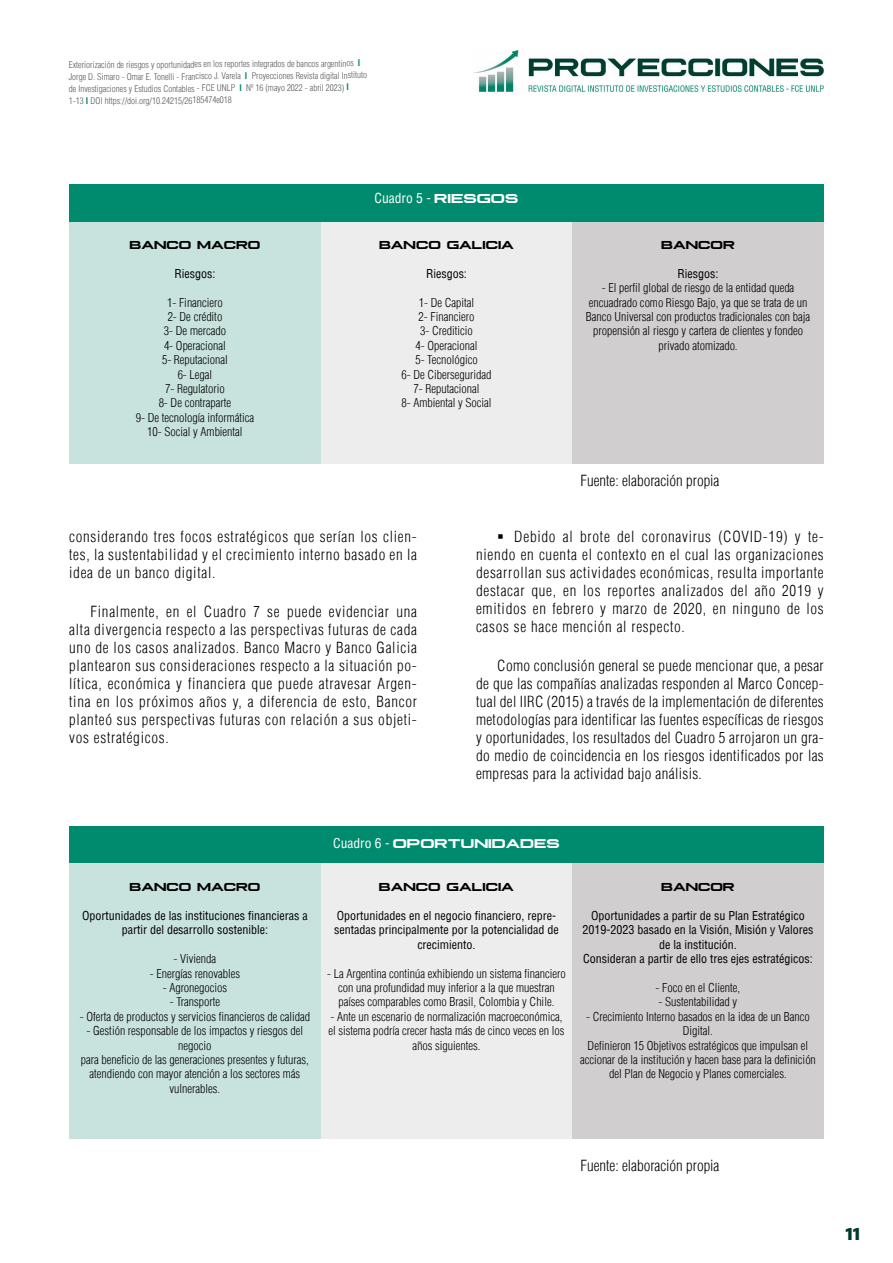
<style>
.page{position:relative;width:893px;height:1263px;background:#fff}
.page>*{position:absolute;margin:0;border:0;box-sizing:border-box;transform-origin:0 0}
.t1{font:700 18px "Plateia";color:#003c28}
.t2{font:15px/18px "Switzerland Cond Light";letter-spacing:.05em;color:#000;text-align:justify}
.t3{font:15px "Switzerland Cond Light";color:#000}
.t4{font:13.5px "Switzerland Condensed";color:#fff}
.t5{font:700 13.2px "Plateia";color:#fff}
.t6{font:12px/14.4px "Switzerland Cond Light";color:#000;text-align:center}
.t7{font:12px/14.4px "Switzerland Condensed";color:#000;text-align:center}
.t8{font:700 12px "Plateia";color:#000}
.t9{font:9px/12.1px "Switzerland Cond Light";letter-spacing:-.01em;color:#58595b}
.s1{font-family:"Switzerland";font-weight:700;font-stretch:condensed;color:#008b6f}
.s2{font-family:"Plateia";font-weight:700}
.s3{font-family:"Switzerland Condensed";font-weight:400}
</style>
<div class="page">
<img style="left:473px;top:50px;width:351px;height:42px">
<div style="left:69px;top:861px;width:252px;height:277px;background:#c8e3dd"></div>
<div style="left:321px;top:861px;width:251px;height:277px;background:#ededed"></div>
<div style="left:572px;top:861px;width:252px;height:277px;background:#d0cece"></div>
<div style="left:69px;top:826px;width:755px;height:37px;background:#008b6f"></div>
<div style="left:69px;top:219px;width:252px;height:244px;background:#c8e3dd"></div>
<div style="left:321px;top:219px;width:251px;height:244px;background:#ededed"></div>
<div style="left:572px;top:219px;width:252px;height:244px;background:#d0cece"></div>
<div style="left:69px;top:184px;width:755px;height:37px;background:#008b6f"></div>
<p class="t9" style="left:69px;top:58px;width:300px">Exteriorización de riesgos y oportunidades en los reportes integrados de bancos argentinos <span class="s1">I </span>Jorge D. Simaro - Omar E. Tonelli - Francisco J. Varela <span class="s1">I</span> Proyecciones Revista digital Instituto de Investigaciones y Estudios Contables - FCE UNLP <span class="s1">I</span> Nº 16 (mayo 2022 - abril 2023) <span class="s1">I<br></span>1-13 <span class="s1">I</span> DOI https://doi.org/10.24215/26185474e018</p>
<p class="t8" style="left:129px;top:238px;width:132px">BANCO MACRO</p>
<p class="t7" style="left:174px;top:266px;width:42px">Riesgos:</p>
<p class="t6" style="left:136px;top:295px;width:120px">1- Financiero<br>2- De crédito<br>3- De mercado<br>4- Operacional<br>5- Reputacional<br>6- Legal<br>7- Regulatorio<br>8- De contraparte<br>9- De tecnología informática<br>10- Social y Ambiental</p>
<p class="t4" style="left:375px;top:190px;width:145px">Cuadro 5 - <span class="s2">RIESGOS</span></p>
<p class="t8" style="left:379px;top:238px;width:136px">BANCO GALICIA</p>
<p class="t7" style="left:426px;top:266px;width:42px">Riesgos:</p>
<p class="t6" style="left:401px;top:295px;width:92px">1- De Capital<br>2- Financiero<br>3- Crediticio<br>4- Operacional<br>5- Tecnológico<br>6- De Ciberseguridad<br>7- Reputacional<br>8- Ambiental y Social</p>
<p class="t8" style="left:661px;top:238px;width:75px">BANCOR</p>
<p class="t7" style="left:677px;top:266px;width:42px">Riesgos:</p>
<p class="t6" style="left:586px;top:280px;width:226px">- El perfil global de riesgo de la entidad queda encuadrado como Riesgo Bajo, ya que se trata de un Banco Universal con productos tradicionales con baja propensión al riesgo y cartera de clientes y fondeo privado atomizado.</p>
<p class="t3" style="left:580px;top:471px;width:141px">Fuente: elaboración propia</p>
<p class="t2" style="left:69px;top:527px;width:349px">considerando tres focos estratégicos que serían los clien&shy;tes, la sustentabilidad y el crecimiento interno basado en la idea de un banco digital.</p>
<p class="t2" style="left:69px;top:603px;width:349px;text-indent:21px">Finalmente, en el Cuadro 7 se puede evidenciar una alta divergencia respecto a las perspectivas futuras de cada uno de los casos analizados. Banco Macro y Banco Galicia plantearon sus consideraciones respecto a la situación po&shy;lítica, económica y financiera que puede atravesar Argen&shy;tina en los próximos años y, a diferencia de esto, Bancor planteó sus perspectivas futuras con relación a sus objeti&shy;vos estratégicos.</p>
<p class="t2" style="left:476px;top:527px;width:349px;text-indent:38px">Debido al brote del coronavirus (COVID-19) y te&shy;niendo en cuenta el contexto en el cual las organizaciones desarrollan sus actividades económicas, resulta importante destacar que, en los reportes analizados del año 2019 y emitidos en febrero y marzo de 2020, en ninguno de los casos se hace mención al respecto.</p>
<p class="t2" style="left:476px;top:657px;width:349px;text-indent:21px">Como conclusión general se puede mencionar que, a pesar de que las compañías analizadas responden al Marco Concep&shy;tual del IIRC (2015) a través de la implementación de diferentes metodologías para identificar las fuentes específicas de riesgos y oportunidades, los resultados del Cuadro 5 arrojaron un gra&shy;do medio de coincidencia en los riesgos identificados por las empresas para la actividad bajo análisis.</p>
<p class="t8" style="left:129px;top:880px;width:132px">BANCO MACRO</p>
<p class="t7" style="left:82px;top:908px;width:227px">Oportunidades de las instituciones financieras a partir del desarrollo sostenible:</p>
<p class="t6" style="left:174px;top:951px;width:44px">- Vivienda</p>
<p class="t6" style="left:150px;top:966px;width:92px">- Energías renovables</p>
<p class="t6" style="left:163px;top:980px;width:66px">- Agronegocios</p>
<p class="t6" style="left:170px;top:994px;width:52px">- Transporte</p>
<p class="t6" style="left:80px;top:1009px;width:232px">- Oferta de productos y servicios financieros de calidad</p>
<p class="t6" style="left:81px;top:1023px;width:229px">- Gestión responsable de los impactos y riesgos del negocio<br>para beneficio de las generaciones presentes y futuras, atendiendo con mayor atención a los sectores más vulnerables.</p>
<p class="t5" style="left:333px;top:836px;width:228px"><span class="s3">Cuadro 6 -</span> OPORTUNIDADES</p>
<p class="t8" style="left:379px;top:880px;width:137px">BANCO GALICIA</p>
<p class="t7" style="left:334px;top:908px;width:226px">Oportunidades en el negocio financiero, repre&shy;sentadas principalmente por la potencialidad de crecimiento.</p>
<p class="t6" style="left:327px;top:966px;width:240px">- La Argentina continúa exhibiendo un sistema financiero con una profundidad muy inferior a la que muestran países comparables como Brasil, Colombia y Chile.</p>
<p class="t6" style="left:329px;top:1009px;width:237px">- Ante un escenario de normalización macroeconómica, el sistema podría crecer hasta más de cinco veces en los años siguientes.</p>
<p class="t8" style="left:661px;top:880px;width:75px">BANCOR</p>
<p class="t7" style="left:582px;top:908px;width:232px">Oportunidades a partir de su Plan Estratégico 2019-2023 basado en la Visión, Misión y Valores de la institución.<br>Consideran a partir de ello tres ejes estratégicos:</p>
<p class="t6" style="left:656px;top:980px;width:86px">- Foco en el Cliente,</p>
<p class="t6" style="left:659px;top:994px;width:80px">- Sustentabilidad y</p>
<p class="t6" style="left:580px;top:1009px;width:237px">- Crecimiento Interno basados en la idea de un Banco Digital.<br>Definieron 15 Objetivos estratégicos que impulsan el accionar de la institución y hacen base para la definición del Plan de Negocio y Planes comerciales.</p>
<p class="t3" style="left:580px;top:1156px;width:141px">Fuente: elaboración propia</p>
<h1 class="t1" style="left:845px;top:1223px;width:16px">11</h1>
</div>
